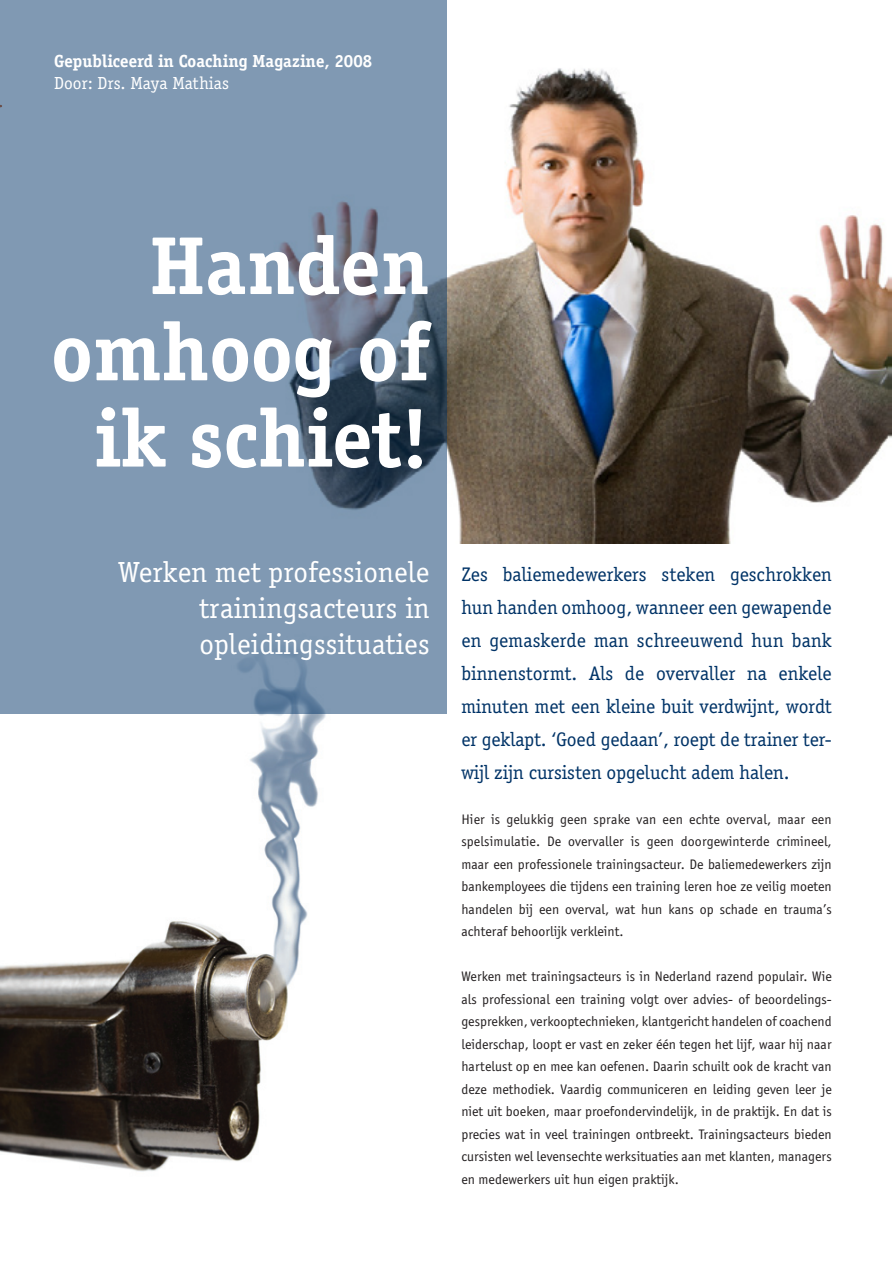
<style>
.page{position:relative;width:893px;height:1263px;background:#fff}
.page>*{position:absolute;margin:0;border:0;box-sizing:border-box;transform-origin:0 0}
.t1{font:700 84.6px/86.2px "Officina Serif";letter-spacing:.005em;color:#fff;text-align:right}
.t2{font:30px/36px "Officina Serif";letter-spacing:.01em;color:#fff;text-align:justify}
.t3{font:20.25px/33px "Officina Serif";color:#003367;text-align:justify}
.t4{font:700 18px "Officina Serif";letter-spacing:.005em;color:#fff}
.t5{font:18px "Officina Serif";letter-spacing:.005em;color:#fff}
.t6{font:14.25px/22.5px "Officina Sans";color:#231f20;text-align:justify}
</style>
<div class="page">
<img style="left:446px;top:23px;width:446px;height:521px">
<img style="left:0;top:713px;width:445px;height:459px">
<svg style="left:0;top:0;width:446px;height:713px;background:#7991ab"></svg>
<p class="t4" style="left:54px;top:51px;width:320px">Gepubliceerd in Coaching Magazine, 2008</p>
<p class="t5" style="left:54px;top:73px;width:176px">Door: Drs. Maya Mathias</p>
<h1 class="t1" style="left:51px;top:222px;width:380px">Handen omhoog of ik schiet!</h1>
<h2 class="t2" style="left:199px;top:554px;width:232px;text-indent:-81px">Werken met professionele trainingsacteurs in opleidingssituaties</h2>
<p class="t3" style="left:461px;top:558px;width:372px">Zes baliemedewerkers steken geschrokken hun handen omhoog, wanneer een gewapende en gemaskerde man schreeuwend hun bank binnenstormt. Als de overvaller na enkele minuten met een kleine buit verdwijnt, wordt er geklapt. ‘Goed gedaan’, roept de trainer ter&shy;wijl zijn cursisten opgelucht adem halen.</p>
<p class="t6" style="left:461px;top:808px;width:372px">Hier is gelukkig geen sprake van een echte overval, maar een spelsimulatie. De overvaller is geen doorgewinterde crimineel, maar een professionele trainingsacteur. De baliemedewerkers zijn bankemployees die tijdens een training leren hoe ze veilig moeten handelen bij een overval, wat hun kans op schade en trauma’s achteraf behoorlijk verkleint.</p>
<p class="t6" style="left:461px;top:965px;width:372px">Werken met trainingsacteurs is in Nederland razend populair. Wie als professional een training volgt over advies- of beoordelings&shy;gesprekken, verkooptechnieken, klantgericht handelen of coachend leiderschap, loopt er vast en zeker één tegen het lijf, waar hij naar hartelust op en mee kan oefenen. Daarin schuilt ook de kracht van deze methodiek. Vaardig communiceren en leiding geven leer je niet uit boeken, maar proefondervindelijk, in de praktijk. En dat is precies wat in veel trainingen ontbreekt. Trainingsacteurs bieden cursisten wel levensechte werksituaties aan met klanten, managers en medewerkers uit hun eigen praktijk.</p>
</div>
